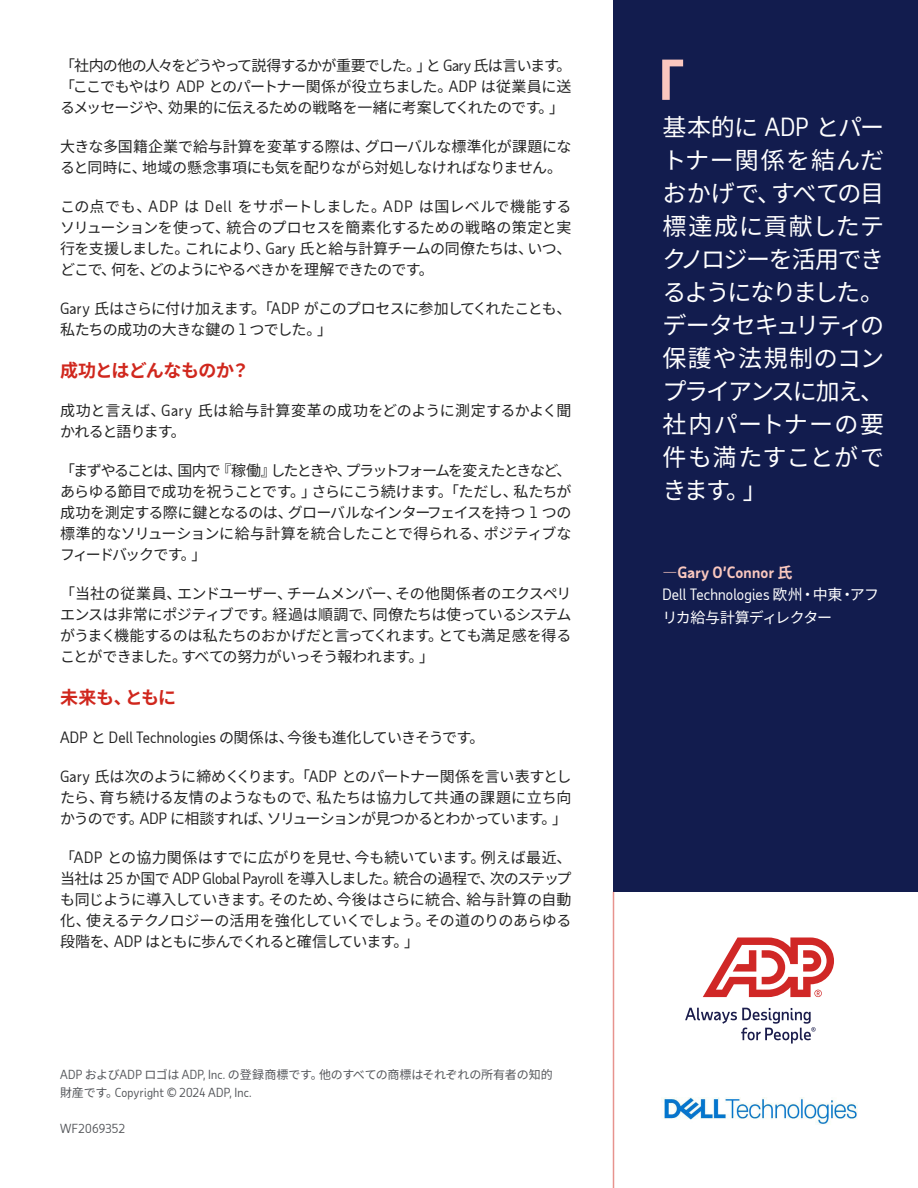
<style>
.page{position:relative;width:918px;height:1188px;background:#fff}
.page>*{position:absolute;margin:0;border:0;box-sizing:border-box;transform-origin:0 0}
.Accent_-_quote{font:700 63px "Noto Sans JP";color:#fac7bf}
.Accent_-_quote-2{font:24px/33px "Noto Sans JP";letter-spacing:-.03em;color:#fff;text-align:justify}
.Second-level_heading{font:700 18px "Noto Sans JP";letter-spacing:-.04em;color:#d0271d}
.Body{font:15px/21px "Noto Sans JP";letter-spacing:-.04em;color:#222;text-align:justify}
.Body-2{font:15px/21px "Noto Sans JP";letter-spacing:-.02em;color:#222}
.Paragraph_Style_1{font:15px/22.5px "Noto Sans JP";letter-spacing:-.055em;color:#fff}
.t1{font:12px/18px "Noto Sans JP";letter-spacing:-.01em;color:#54565a}
.t2{font:12px "Taub Sans";letter-spacing:.015em;color:#54565a}
.s1{font-family:"Taub Sans"}
.s2{font-weight:700;color:#fac8bf}
.s3{font-family:"Taub Sans";font-weight:700;color:#fac8bf}
</style>
<div class="page">
<div style="left:613px;top:0;width:305px;height:892px;background:#121c4e"></div>
<hr style="left:613px;top:892px;width:1px;height:296px;background:#d0271d">
<svg style="left:685px;top:1008px;width:131px;height:36px"></svg>
<svg style="left:703px;top:938px;width:131px;height:59px"></svg>
<img style="left:661px;top:1098px;width:197px;height:26px">
<p class="Body" style="left:60px;top:56px;width:513px">「社内の他の人々をどうやって説得するかが重要でした。」と <span class="s1">Gary</span> 氏は言います。「ここでもやはり <span class="s1">ADP</span> とのパートナー関係が役立ちました。<span class="s1">ADP</span> は従業員に送るメッセージや、効果的に伝えるための戦略を一緒に考案してくれたのです。」</p>
<p class="Body-2" style="left:60px;top:137px;width:513px">大きな多国籍企業で給与計算を変革する際は、グローバルな標準化が課題になると同時に、地域の懸念事項にも気を配りながら対処しなければなりません。</p>
<p class="Body" style="left:60px;top:197px;width:513px">この点でも、<span class="s1">ADP</span> は <span class="s1">Dell</span> をサポートしました。<span class="s1">ADP</span> は国レベルで機能するソリューションを使って、統合のプロセスを簡素化するための戦略の策定と実行を支援しました。これにより、<span class="s1">Gary</span> 氏と給与計算チームの同僚たちは、いつ、どこで、何を、どのようにやるべきかを理解できたのです。</p>
<p class="Body" style="left:60px;top:299px;width:513px"><span class="s1">Gary</span> 氏はさらに付け加えます。「<span class="s1">ADP</span> がこのプロセスに参加してくれたことも、私たちの成功の大きな鍵の <span class="s1">1</span> つでした。」</p>
<p class="Second-level_heading" style="left:60px;top:360px;width:191px">成功とはどんなものか？</p>
<p class="Body" style="left:60px;top:401px;width:513px">成功と言えば、<span class="s1">Gary</span> 氏は給与計算変革の成功をどのように測定するかよく聞かれると語ります。</p>
<p class="Body" style="left:60px;top:461px;width:513px">「まずやることは、国内で『稼働』したときや、プラットフォームを変えたときなど、あらゆる節目で成功を祝うことです。」さらにこう続けます。「ただし、私たちが成功を測定する際に鍵となるのは、グローバルなインターフェイスを持つ <span class="s1">1</span> つの標準的なソリューションに給与計算を統合したことで得られる、ポジティブなフィードバックです。」</p>
<p class="Body" style="left:60px;top:584px;width:513px">「当社の従業員、エンドユーザー、チームメンバー、その他関係者のエクスペリエンスは非常にポジティブです。経過は順調で、同僚たちは使っているシステムがうまく機能するのは私たちのおかげだと言ってくれます。とても満足感を得ることができました。すべての努力がいっそう報われます。」</p>
<p class="Second-level_heading" style="left:60px;top:687px;width:118px">未来も、ともに</p>
<p class="Body" style="left:60px;top:728px;width:426px"><span class="s1">ADP</span> と <span class="s1">Dell Technologies</span> の関係は、今後も進化していきそうです。</p>
<p class="Body" style="left:60px;top:767px;width:513px"><span class="s1">Gary</span> 氏は次のように締めくくります。「<span class="s1">ADP</span> とのパートナー関係を言い表すとしたら、育ち続ける友情のようなもので、私たちは協力して共通の課題に立ち向かうのです。<span class="s1">ADP</span> に相談すれば、ソリューションが見つかるとわかっています。」</p>
<p class="Body" style="left:60px;top:848px;width:513px">「<span class="s1">ADP</span> との協力関係はすでに広がりを見せ、今も続いています。例えば最近、当社は <span class="s1">25</span> か国で <span class="s1">ADP Global Payroll</span> を導入しました。統合の過程で、次のステップも同じように導入していきます。そのため、今後はさらに統合、給与計算の自動化、使えるテクノロジーの活用を強化していくでしょう。その道のりのあらゆる段階を、<span class="s1">ADP</span> はともに歩んでくれると確信しています。」</p>
<p class="t1" style="left:60px;top:1066px;width:494px"><span class="s1">ADP</span> および<span class="s1">ADP</span> ロゴは <span class="s1">ADP, Inc.</span> の登録商標です。他のすべての商標はそれぞれの所有者の知的財産です。<span class="s1">Copyright © 2024 ADP, Inc.</span></p>
<p class="t2" style="left:60px;top:1121px;width:67px">WF2069352</p>
<p class="Accent_-_quote" style="left:622px;top:55px;width:64px">「</p>
<p class="Accent_-_quote-2" style="left:662px;top:111px;width:223px">基本的に <span class="s1">ADP</span> とパートナー関係を結んだおかげで、すべての目標達成に貢献したテクノロジーを活用できるようになりました。データセキュリティの保護や法規制のコンプライアンスに加え、社内パートナーの要件も満たすことができます。」</p>
<p class="Paragraph_Style_1" style="left:662px;top:561px;width:218px"><span class="s2">―</span><span class="s3">Gary O’Connor</span> <span class="s2">氏<br></span><span class="s1">Dell Technologies</span> 欧州・中東・アフリカ給与計算ディレクター</p>
</div>
